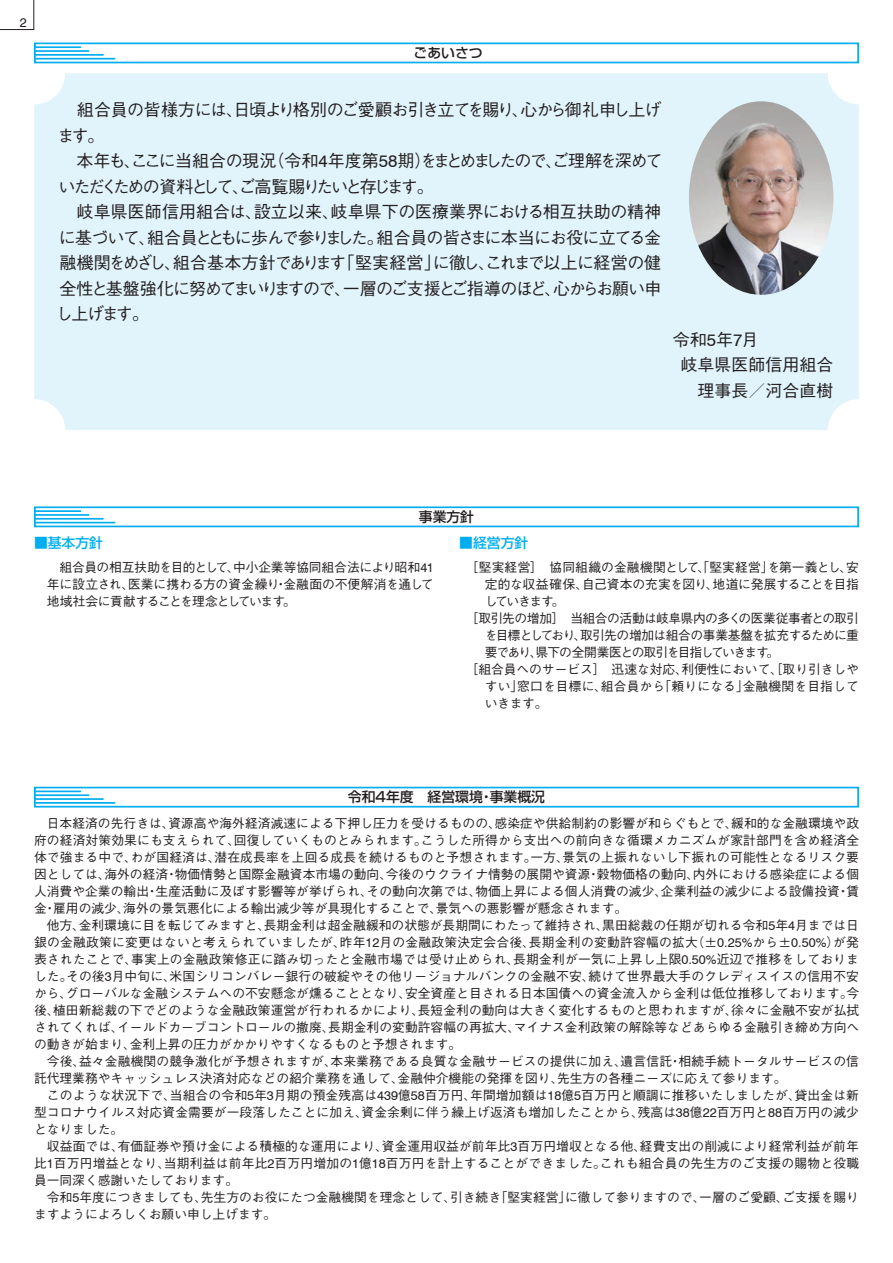
<style>
.page{position:relative;width:893px;height:1263px;background:#fff}
.page>*{position:absolute;margin:0;border:0;box-sizing:border-box;transform-origin:0 0}
.t1{font:500 16.95px/25.5px "Gothic BBB Pro";letter-spacing:-.06em;color:#231f20}
.t2{font:500 16.95px "Gothic BBB Pro";color:#231f20}
.t3{font:500 13.8px "Shin Go Pro";color:#231f20}
.t4{font:500 13.8px "Shin Go Pro";color:#00aeef}
.t5{font:500 12.75px/17px "Gothic BBB Pro";letter-spacing:.005em;color:#231f20;text-align:justify}
.t6{font:500 12.75px "Gothic BBB Pro";letter-spacing:-.04em;color:#231f20}
.t7{font:500 12.75px "Gothic BBB Pro";letter-spacing:-.055em;color:#231f20}
.t8{font:500 12.75px "Gothic BBB Pro";letter-spacing:-.025em;color:#231f20}
.t9{font:500 12.75px "Gothic BBB Pro";letter-spacing:-.105em;color:#231f20}
.t10{font:12.75px "Swiss 721 BT";color:#231f20}
.s1{font-family:"Swiss 721 BT";font-weight:400}
</style>
<div class="page">
<svg style="left:0;top:0;width:34px;height:30px"></svg>
<div style="left:34px;top:73px;width:825px;height:357px;background:#e1f4fc"></div>
<img style="left:689px;top:101px;width:144px;height:194px">
<hr style="left:35px;top:58px;width:80px;height:2px;background:#00aeef">
<hr style="left:35px;top:54px;width:69px;height:2px;background:#00aeef">
<hr style="left:35px;top:50px;width:54px;height:2px;background:#00aeef">
<hr style="left:35px;top:46px;width:46px;height:2px;background:#00aeef">
<div style="left:34px;top:43px;width:825px;height:20px;border:2px solid #00aeef"></div>
<hr style="left:35px;top:522px;width:80px;height:1px;background:#00aeef">
<hr style="left:35px;top:518px;width:69px;height:2px;background:#00aeef">
<hr style="left:35px;top:514px;width:54px;height:2px;background:#00aeef">
<hr style="left:35px;top:510px;width:46px;height:2px;background:#00aeef">
<div style="left:34px;top:506px;width:825px;height:21px;border:2px solid #00aeef"></div>
<hr style="left:35px;top:802px;width:80px;height:2px;background:#00aeef">
<hr style="left:35px;top:798px;width:69px;height:2px;background:#00aeef">
<hr style="left:35px;top:794px;width:54px;height:2px;background:#00aeef">
<hr style="left:35px;top:790px;width:46px;height:2px;background:#00aeef">
<div style="left:34px;top:787px;width:825px;height:20px;border:2px solid #00aeef"></div>
<p class="t10" style="left:20px;top:15px;width:9px">2</p>
<p class="t3" style="left:414px;top:42px;width:71px">ごあいさつ</p>
<p class="t1" style="left:56px;top:95px;width:608px">　組合員の皆様方には、日頃より格別のご愛顧お引き立てを賜り、心から御礼申し上げます。<br>　本年も、ここに当組合の現況（令和<span class="s1">4</span>年度第<span class="s1">58</span>期）をまとめましたので、ご理解を深めていただくための資料として、ご高覧賜りたいと存じます。<br>　岐阜県医師信用組合は、設立以来、岐阜県下の医療業界における相互扶助の精神に基づいて、組合員とともに歩んで参りました。組合員の皆さまに本当にお役に立てる金融機関をめざし、組合基本方針であります「堅実経営」に徹し、これまで以上に経営の健全性と基盤強化に努めてまいりますので、一層のご支援とご指導のほど、心からお願い申し上げます。</p>
<h1 class="t1" style="left:673px;top:325px;width:87px">令和<span class="s1">5</span>年<span class="s1">7</span>月</h1>
<h1 class="t2" style="left:680px;top:351px;width:155px">岐阜県医師信用組合</h1>
<h1 class="t1" style="left:697px;top:376px;width:138px">理事長／河合直樹</h1>
<p class="t3" style="left:419px;top:505px;width:57px">事業方針</p>
<p class="t4" style="left:34px;top:532px;width:71px">■基本方針</p>
<p class="t5" style="left:47px;top:557px;width:388px">　組合員の相互扶助を目的として、中小企業等協同組合法により昭和<span class="s1">41</span>年に設立され、医業に携わる方の資金繰り・金融面の不便解消を通して地域社会に貢献することを理念としています。</p>
<p class="t4" style="left:459px;top:532px;width:71px">■経営方針</p>
<p class="t5" style="left:466px;top:557px;width:395px">［堅実経営］　協同組織の金融機関として、「堅実経営」を第一義とし、安</p>
<p class="t8" style="left:485px;top:574px;width:376px">定的な収益確保、自己資本の充実を図り、地道に発展することを目指</p>
<p class="t5" style="left:485px;top:591px;width:81px">していきます。</p>
<p class="t6" style="left:466px;top:608px;width:395px">［取引先の増加］　当組合の活動は岐阜県内の多くの医業従事者との取引</p>
<p class="t7" style="left:485px;top:625px;width:376px">を目標としており、取引先の増加は組合の事業基盤を拡充するために重</p>
<p class="t9" style="left:485px;top:642px;width:296px">要であり、県下の全開業医との取引を目指していきます。</p>
<p class="t5" style="left:466px;top:659px;width:395px">［組合員へのサービス］　迅速な対応、利便性において、［取り引きしや</p>
<p class="t5" style="left:485px;top:676px;width:376px">すい」窓口を目標に、組合員から「頼りになる」金融機関を目指して</p>
<p class="t5" style="left:485px;top:693px;width:64px">いきます。</p>
<p class="t3" style="left:348px;top:786px;width:199px">令和4年度　経営環境・事業概況</p>
<p class="t5" style="left:34px;top:813px;width:827px;text-align:left">　日本経済の先行きは、資源高や海外経済減速による下押し圧力を受けるものの、感染症や供給制約の影響が和らぐもとで、緩和的な金融環境や政府の経済対策効果にも支えられて、回復していくものとみられます。こうした所得から支出への前向きな循環メカニズムが家計部門を含め経済全体で強まる中で、わが国経済は、潜在成長率を上回る成長を続けるものと予想されます。一方、景気の上振れないし下振れの可能性となるリスク要因としては、海外の経済・物価情勢と国際金融資本市場の動向、今後のウクライナ情勢の展開や資源・穀物価格の動向、内外における感染症による個人消費や企業の輸出・生産活動に及ぼす影響等が挙げられ、その動向次第では、物価上昇による個人消費の減少、企業利益の減少による設備投資・賃金・雇用の減少、海外の景気悪化による輸出減少等が具現化することで、景気への悪影響が懸念されます。<br>　他方、金利環境に目を転じてみますと、長期金利は超金融緩和の状態が長期間にわたって維持され、黒田総裁の任期が切れる令和<span class="s1">5</span>年<span class="s1">4</span>月までは日銀の金融政策に変更はないと考えられていましたが、昨年<span class="s1">12</span>月の金融政策決定会合後、長期金利の変動許容幅の拡大（±<span class="s1">0.25%</span>から±<span class="s1">0.50%</span>）が発表されたことで、事実上の金融政策修正に踏み切ったと金融市場では受け止められ、長期金利が一気に上昇し上限<span class="s1">0.50%</span>近辺で推移をしておりました。その後<span class="s1">3</span>月中旬に、米国シリコンバレー銀行の破綻やその他リージョナルバンクの金融不安、続けて世界最大手のクレディスイスの信用不安から、グローバルな金融システムへの不安懸念が燻ることとなり、安全資産と目される日本国債への資金流入から金利は低位推移しております。今後、植田新総裁の下でどのような金融政策運営が行われるかにより、長短金利の動向は大きく変化するものと思われますが、徐々に金融不安が払拭されてくれば、イールドカーブコントロールの撤廃、長期金利の変動許容幅の再拡大、マイナス金利政策の解除等などあらゆる金融引き締め方向への動きが始まり、金利上昇の圧力がかかりやすくなるものと予想されます。<br>　今後、益々金融機関の競争激化が予想されますが、本来業務である良質な金融サービスの提供に加え、遺言信託・相続手続トータルサービスの信託代理業務やキャッシュレス決済対応などの紹介業務を通して、金融仲介機能の発揮を図り、先生方の各種ニーズに応えて参ります。<br>　このような状況下で、当組合の令和<span class="s1">5</span>年<span class="s1">3</span>月期の預金残高は<span class="s1">439</span>億<span class="s1">58</span>百万円、年間増加額は<span class="s1">18</span>億<span class="s1">5</span>百万円と順調に推移いたしましたが、貸出金は新型コロナウイルス対応資金需要が一段落したことに加え、資金余剰に伴う繰上げ返済も増加したことから、残高は<span class="s1">38</span>億<span class="s1">22</span>百万円と<span class="s1">88</span>百万円の減少となりました。<br>　収益面では、有価証券や預け金による積極的な運用により、資金運用収益が前年比<span class="s1">3</span>百万円増収となる他、経費支出の削減により経常利益が前年比<span class="s1">1</span>百万円増益となり、当期利益は前年比<span class="s1">2</span>百万円増加の<span class="s1">1</span>億<span class="s1">18</span>百万円を計上することができました。これも組合員の先生方のご支援の賜物と役職員一同深く感謝いたしております。<br>　令和<span class="s1">5</span>年度につきましても、先生方のお役にたつ金融機関を理念として、引き続き「堅実経営」に徹して参りますので、一層のご愛顧、ご支援を賜りますようによろしくお願い申し上げます。</p>
</div>
